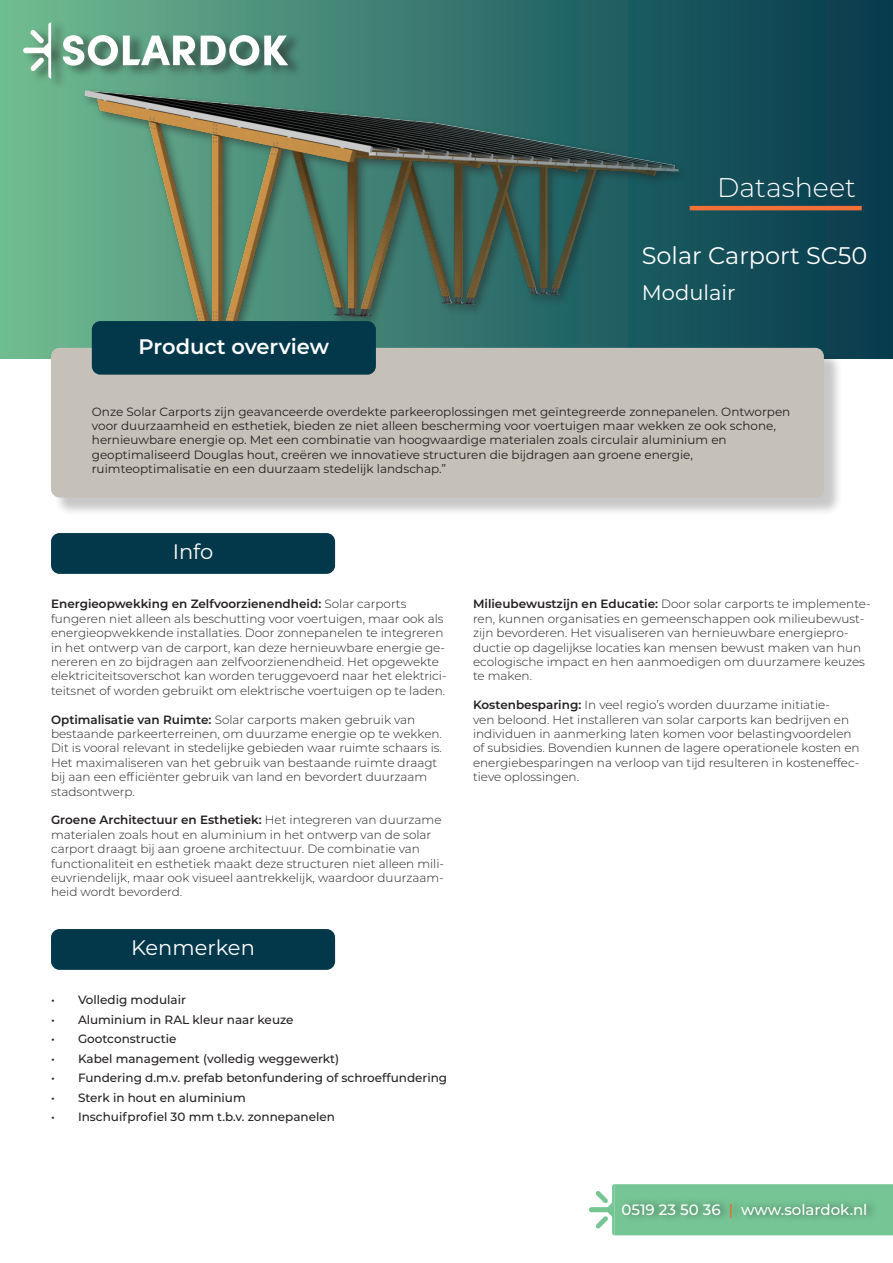
<style>
.page{position:relative;width:893px;height:1263px;background:#fff}
.page>*{position:absolute;margin:0;border:0;box-sizing:border-box;transform-origin:0 0}
.t1{font:300 27px "Montserrat";color:#fff}
.t2{font:24px "Montserrat";color:#fff}
.t3{font:21px "Montserrat";color:#fff}
.t4{font:600 21px "Montserrat";color:#fff}
.t5{font:500 15px "Montserrat";color:#fff}
.t6{font:300 12px/14.4px "Montserrat";color:#231f20}
.t7{font:12px/14.4px "Montserrat";color:#231f20}
.t8{font:500 12px "Montserrat";color:#231f20}
.s1{font-weight:600}
.s2{color:#f06827}
</style>
<div class="page">
<div style="left:0;top:0;width:893px;height:359px;background:linear-gradient(to right,#70ba92,#00374d)"></div>
<img style="left:21px;top:21px;width:851px;height:327px">
<div style="left:53px;top:350px;width:790px;height:166px;background:#231f20;opacity:.25"></div>
<div style="left:51px;top:348px;width:773px;height:149px;background:#c5c1b8;border-radius:9px"></div>
<div style="left:92px;top:321px;width:284px;height:54px;background:#03384b;border-radius:9px"></div>
<div style="left:24px;top:19px;width:280px;height:71px;background:#231f20;opacity:.6"></div>
<svg style="left:63px;top:35px;width:225px;height:31px"></svg>
<svg style="left:23px;top:23px;width:28px;height:56px"></svg>
<hr style="left:690px;top:206px;width:172px;height:4px;background:#f37136">
<svg style="left:589px;top:1184px;width:26px;height:51px"></svg>
<div style="left:615px;top:1184px;width:278px;height:51px;background:#76c695"></div>
<div style="left:619px;top:1196px;width:260px;height:29px;background:#231f20;opacity:.6"></div>
<div style="left:51px;top:533px;width:284px;height:41px;background:#03384b;border-radius:9px"></div>
<div style="left:51px;top:929px;width:284px;height:41px;background:#03384b;border-radius:9px"></div>
<p class="t1" style="left:717px;top:169px;width:140px">Datasheet</p>
<p class="t4" style="left:139px;top:331px;width:192px">Product overview</p>
<p class="t2" style="left:642px;top:239px;width:227px">Solar Carport SC50</p>
<p class="t3" style="left:642px;top:278px;width:95px">Modulair</p>
<p class="t7" style="left:92px;top:404px;width:700px">Onze Solar Carports zijn geavanceerde overdekte parkeeroplossingen met geïntegreerde zonnepanelen. Ontworpen voor duurzaamheid en esthetiek, bieden ze niet alleen bescherming voor voertuigen maar wekken ze ook schone, hernieuwbare energie op. Met een combinatie van hoogwaardige materialen zoals circulair aluminium en</p>
<p class="t7" style="left:92px;top:447px;width:603px">geoptimaliseerd Douglas hout, creëren we innovatieve structuren die bijdragen aan groene energie,</p>
<p class="t7" style="left:92px;top:461px;width:356px">ruimteoptimalisatie en een duurzaam stedelijk landschap.”</p>
<p class="t3" style="left:173px;top:537px;width:42px">Info</p>
<p class="t6" style="left:51px;top:596px;width:397px"><span class="s1">Energieopwekking en Zelfvoorzienendheid:</span> Solar carports fungeren niet alleen als beschutting voor voertuigen, maar ook als energieopwekkende installaties. Door zonnepanelen te integreren in het ontwerp van de carport, kan deze hernieuwbare energie ge&shy;nereren en zo bijdragen aan zelfvoorzienendheid. Het opgewekte elektriciteitsoverschot kan worden teruggevoerd naar het elektrici&shy;teitsnet of worden gebruikt om elektrische voertuigen op te laden.</p>
<p class="t6" style="left:51px;top:712px;width:392px"><span class="s1">Optimalisatie van Ruimte:</span> Solar carports maken gebruik van bestaande parkeerterreinen, om duurzame energie op te wekken.<br>Dit is vooral relevant in stedelijke gebieden waar ruimte schaars is.<br>Het maximaliseren van het gebruik van bestaande ruimte draagt bij aan een efficiënter gebruik van land en bevordert duurzaam stadsontwerp.</p>
<p class="t6" style="left:51px;top:812px;width:395px"><span class="s1">Groene Architectuur en Esthetiek:</span> Het integreren van duurzame materialen zoals hout en aluminium in het ontwerp van de solar carport draagt bij aan groene architectuur. De combinatie van functionaliteit en esthetiek maakt deze structuren niet alleen mili&shy;euvriendelijk, maar ook visueel aantrekkelijk, waardoor duurzaam&shy;heid wordt bevorderd.</p>
<p class="t3" style="left:131px;top:933px;width:125px">Kenmerken</p>
<p class="t8" style="left:51px;top:992px;width:137px">• Volledig modulair</p>
<p class="t8" style="left:51px;top:1011px;width:244px">• Aluminium in RAL kleur naar keuze</p>
<p class="t8" style="left:51px;top:1031px;width:127px">• Gootconstructie</p>
<p class="t8" style="left:51px;top:1050px;width:290px">• Kabel management (volledig weggewerkt)</p>
<p class="t8" style="left:51px;top:1070px;width:398px">• Fundering d.m.v. prefab betonfundering of schroeffundering</p>
<p class="t8" style="left:51px;top:1089px;width:196px">• Sterk in hout en aluminium</p>
<p class="t8" style="left:51px;top:1109px;width:285px">• Inschuifprofiel 30 mm t.b.v. zonnepanelen</p>
<p class="t6" style="left:473px;top:596px;width:399px"><span class="s1">Milieubewustzijn en Educatie:</span> Door solar carports te implemente&shy;ren, kunnen organisaties en gemeenschappen ook milieubewust&shy;zijn bevorderen. Het visualiseren van hernieuwbare energiepro&shy;ductie op dagelijkse locaties kan mensen bewust maken van hun ecologische impact en hen aanmoedigen om duurzamere keuzes te maken.</p>
<p class="t6" style="left:473px;top:697px;width:388px"><span class="s1">Kostenbesparing:</span> In veel regio’s worden duurzame initiatie-<br>ven beloond. Het installeren van solar carports kan bedrijven en individuen in aanmerking laten komen voor belastingvoordelen of subsidies. Bovendien kunnen de lagere operationele kosten en energiebesparingen na verloop van tijd resulteren in kosteneffec&shy;tieve oplossingen.</p>
<p class="t5" style="left:621px;top:1199px;width:248px">0519 23 50 36 <span class="s2">|</span> www.solardok.nl</p>
</div>
